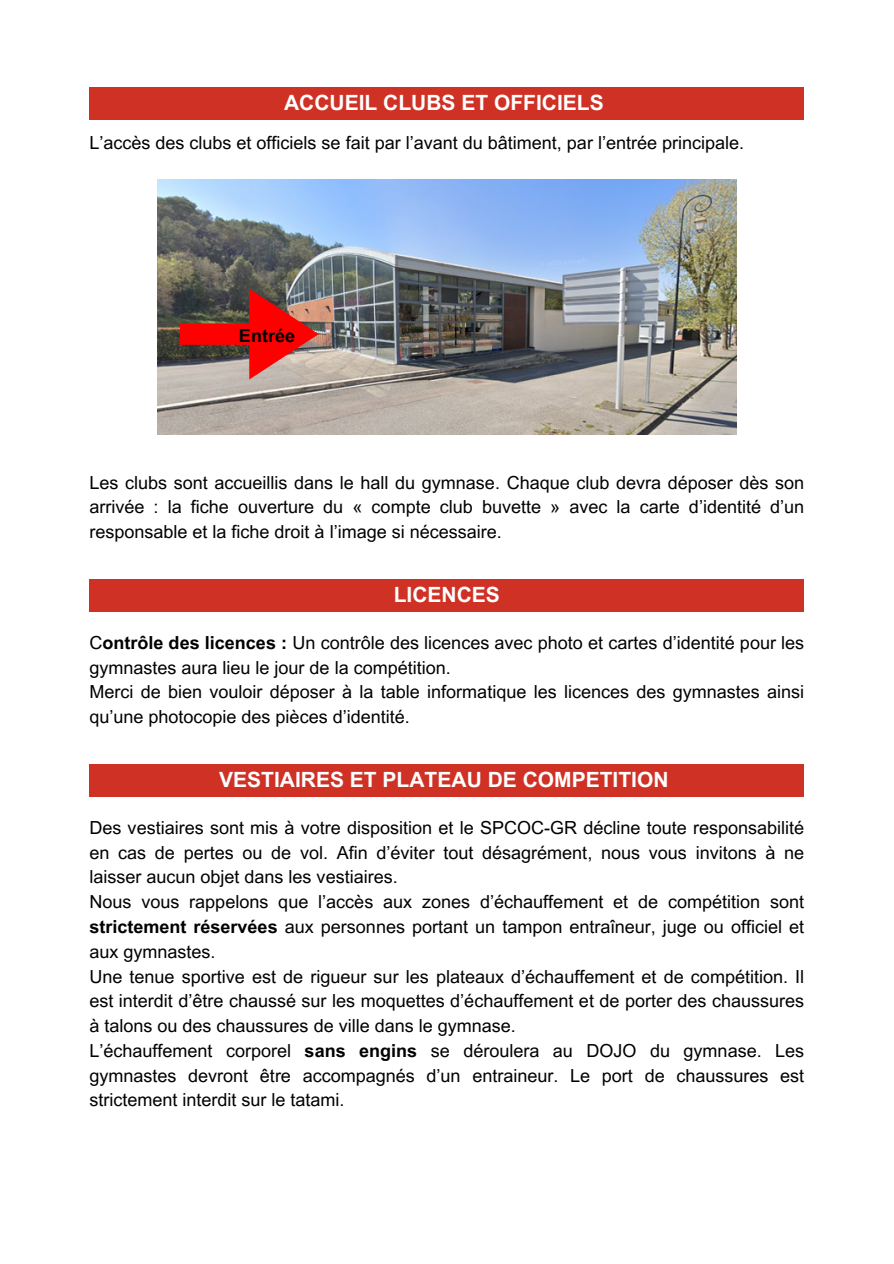
<style>
.page{position:relative;width:894px;height:1264px;background:#fff}
.page>*{position:absolute;margin:0;border:0;box-sizing:border-box;transform-origin:0 0}
.t1{font:700 21px "Arial MT Pro";color:#fff}
.t2{font:18px/24.8px "Arial MT Pro";color:#000;text-align:justify}
.t3{font:700 18px "Arial MT Pro";color:#000}
.s1{font-weight:700}
</style>
<div class="page">
<div style="left:89px;top:87px;width:715px;height:32px;background:#cf3125"></div>
<div style="left:89px;top:579px;width:715px;height:32px;background:#cf3125"></div>
<img style="left:158px;top:180px;width:578px;height:254px">
<svg style="left:180px;top:289px;width:138px;height:90px;background:#ac4945"></svg>
<div style="left:89px;top:764px;width:715px;height:32px;background:#cf3125"></div>
<h1 class="t1" style="left:284px;top:95px;width:321px">ACCUEIL CLUBS ET OFFICIELS</h1>
<p class="t2" style="left:89px;top:132px;width:656px">L’accès des clubs et officiels se fait par l’avant du bâtiment, par l’entrée principale.</p>
<h1 class="t3" style="left:239px;top:329px;width:58px">Entrée</h1>
<p class="t2" style="left:89px;top:472px;width:716px">Les clubs sont accueillis dans le hall du gymnase. Chaque club devra déposer dès son arrivée : la fiche ouverture du « compte club buvette » avec la carte d’identité d’un responsable et la fiche droit à l’image si nécessaire.</p>
<p class="t1" style="left:393px;top:587px;width:108px">LICENCES</p>
<h2 class="t2" style="left:89px;top:632px;width:716px">C<span class="s1">ontrôle des licences :</span> Un contrôle des licences avec photo et cartes d’identité pour les gymnastes aura lieu le jour de la compétition.</h2>
<p class="t2" style="left:89px;top:682px;width:716px">Merci de bien vouloir déposer à la table informatique les licences des gymnastes ainsi qu’une photocopie des pièces d’identité.</p>
<p class="t1" style="left:219px;top:772px;width:450px">VESTIAIRES ET PLATEAU DE COMPETITION</p>
<h1 class="t2" style="left:89px;top:817px;width:716px">Des vestiaires sont mis à votre disposition et le SPCOC-GR décline toute responsabilité en cas de pertes ou de vol. Afin d’éviter tout désagrément, nous vous invitons à ne laisser aucun objet dans les vestiaires.</h1>
<p class="t2" style="left:89px;top:891px;width:716px">Nous vous rappelons que l’accès aux zones d’échauffement et de compétition sont <span class="s1">strictement réservées</span> aux personnes portant un tampon entraîneur, juge ou officiel et aux gymnastes.</p>
<p class="t2" style="left:89px;top:966px;width:716px">Une tenue sportive est de rigueur sur les plateaux d’échauffement et de compétition. Il est interdit d’être chaussé sur les moquettes d’échauffement et de porter des chaussures à talons ou des chaussures de ville dans le gymnase.</p>
<p class="t2" style="left:89px;top:1040px;width:716px">L’échauffement corporel <span class="s1">sans engins</span> se déroulera au DOJO du gymnase. Les gymnastes devront être accompagnés d’un entraineur. Le port de chaussures est strictement interdit sur le tatami.</p>
</div>
